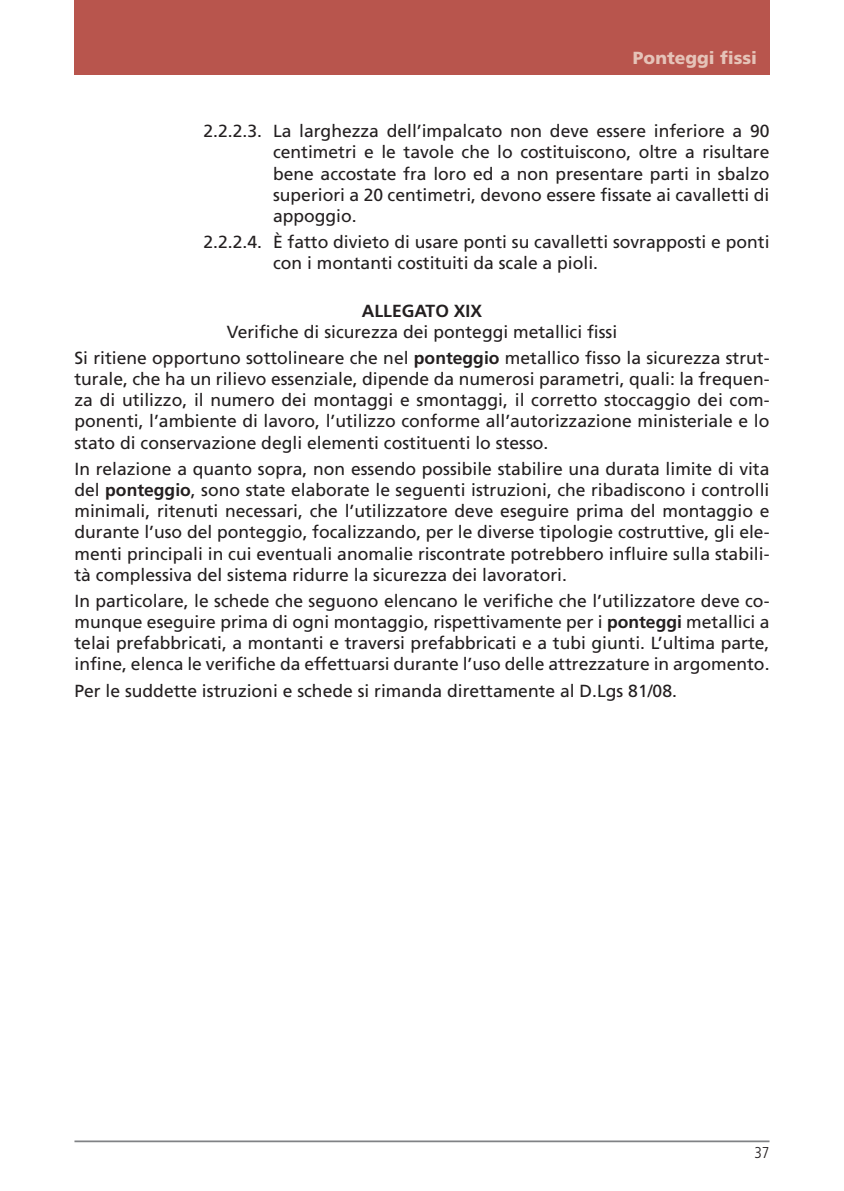
<style>
.page{position:relative;width:844px;height:1191px;background:#fff}
.page>*{position:absolute;margin:0;border:0;box-sizing:border-box;transform-origin:0 0}
.t1{font:17.5px/21.2px "Frutiger HAIAAE";color:#231f20;text-align:justify}
.t2{font:17.5px "Frutiger HAIAAH";color:#e5c3b8}
.t3{font:17.5px "Frutige HAIAAD";color:#231f20}
.t4{font:15.75px "Frutiger LHAIAAB";color:#231f20}
.s1{font-family:"Frutige HAIAAD"}
</style>
<div class="page">
<div style="left:74px;top:0;width:695px;height:74px;background:#b8554d"></div>
<hr style="left:74px;top:1140px;width:695px;height:2px;background:#808285">
<p class="t2" style="left:632px;top:51px;width:126px">Ponteggi fissi</p>
<p class="t1" style="left:273px;top:122px;width:498px;text-indent:-69px">2.2.2.3. La larghezza dell’impalcato non deve essere inferiore a 90 centimetri e le tavole che lo costituiscono, oltre a risultare bene accostate fra loro ed a non presentare parti in sbalzo superiori a 20 centimetri, devono essere fissate ai cavalletti di appoggio.</p>
<p class="t1" style="left:273px;top:233px;width:498px;text-indent:-69px">2.2.2.4. È fatto divieto di usare ponti su cavalletti sovrapposti e ponti con i montanti costituiti da scale a pioli.</p>
<p class="t3" style="left:362px;top:303px;width:122px">ALLEGATO XIX</p>
<p class="t1" style="left:74px;top:320px;width:696px;line-height:26.1px;text-align:center">Verifiche di sicurezza dei ponteggi metallici fissi<br>Si ritiene opportuno sottolineare che nel <span class="s1">ponteggio</span> metallico fisso la sicurezza strut-</p>
<p class="t1" style="left:74px;top:370px;width:696px">turale, che ha un rilievo essenziale, dipende da numerosi parametri, quali: la frequen&shy;za di utilizzo, il numero dei montaggi e smontaggi, il corretto stoccaggio dei com&shy;ponenti, l’ambiente di lavoro, l’utilizzo conforme all’autorizzazione ministeriale e lo stato di conservazione degli elementi costituenti lo stesso.</p>
<p class="t1" style="left:74px;top:459px;width:696px">In relazione a quanto sopra, non essendo possibile stabilire una durata limite di vita del <span class="s1">ponteggio</span>, sono state elaborate le seguenti istruzioni, che ribadiscono i controlli minimali, ritenuti necessari, che l’utilizzatore deve eseguire prima del montaggio e durante l’uso del ponteggio, focalizzando, per le diverse tipologie costruttive, gli ele&shy;menti principali in cui eventuali anomalie riscontrate potrebbero influire sulla stabili&shy;tà complessiva del sistema ridurre la sicurezza dei lavoratori.</p>
<p class="t1" style="left:74px;top:591px;width:696px">In particolare, le schede che seguono elencano le verifiche che l’utilizzatore deve co&shy;munque eseguire prima di ogni montaggio, rispettivamente per i <span class="s1">ponteggi</span> metallici a telai prefabbricati, a montanti e traversi prefabbricati e a tubi giunti. L’ultima parte, infine, elenca le verifiche da effettuarsi durante l’uso delle attrezzature in argomento.</p>
<p class="t1" style="left:74px;top:681px;width:604px">Per le suddette istruzioni e schede si rimanda direttamente al D.Lgs 81/08.</p>
<p class="t4" style="left:754px;top:1146px;width:17px">37</p>
</div>
